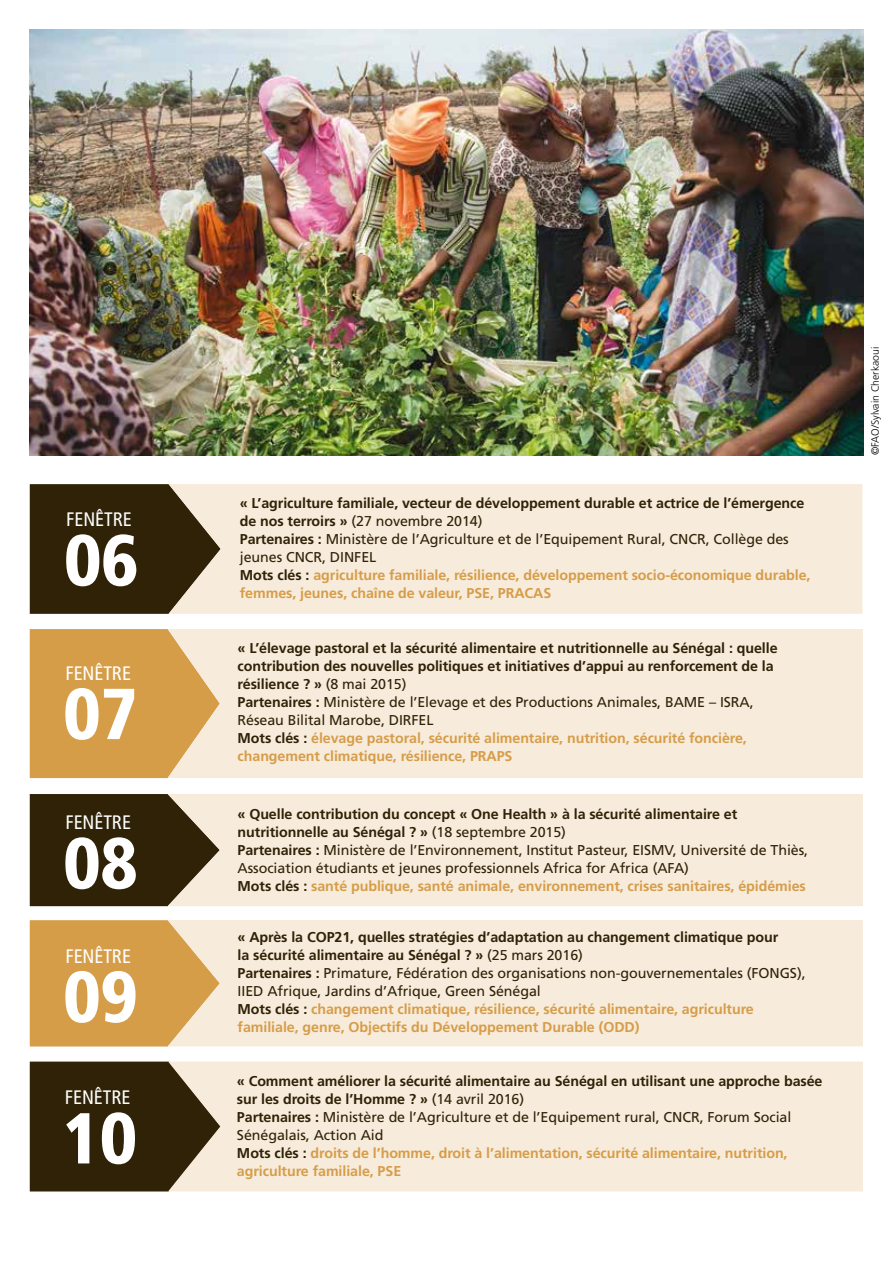
<style>
.page{position:relative;width:893px;height:1263px;background:#fff}
.page>*{position:absolute;margin:0;border:0;box-sizing:border-box;transform-origin:0 0}
.t1{font:900 condensed 72px "Frutiger LT Std";letter-spacing:-.005em;color:#fff}
.t2{font:condensed 19.5px "Frutiger LT Std";letter-spacing:-.005em;color:#fff}
.t3{font:700 14.25px/18px "Frutiger LT Std";letter-spacing:-.005em;color:#2f2207}
.t4{font:14.25px/18px "Frutiger LT Std";letter-spacing:-.005em;color:#2f2207}
.t5{font:300 10.5px "Frutiger LT Std";letter-spacing:-.005em;color:#000}
.s1{font-weight:400}
.s2{color:#d69d49}
.s3{font-weight:700}
.s4{font-weight:700;color:#d69d49}
</style>
<div class="page">
<div style="left:30px;top:484px;width:138px;height:130px;background:#2f2207"></div>
<div style="left:168px;top:484px;width:694px;height:130px;background:#f7ebdb"></div>
<div style="left:30px;top:794px;width:138px;height:112px;background:#2f2207"></div>
<div style="left:168px;top:794px;width:695px;height:112px;background:#f7ebdb"></div>
<div style="left:30px;top:1061px;width:138px;height:130px;background:#2f2207"></div>
<div style="left:168px;top:1061px;width:695px;height:130px;background:#f7ebdb"></div>
<div style="left:30px;top:920px;width:138px;height:126px;background:#d69d49"></div>
<div style="left:168px;top:920px;width:695px;height:126px;background:#f7ebdb"></div>
<div style="left:30px;top:629px;width:138px;height:149px;background:#d69d49"></div>
<div style="left:168px;top:629px;width:695px;height:149px;background:#f7ebdb"></div>
<img style="left:30px;top:30px;width:833px;height:425px">
<h2 class="t2" style="left:66px;top:508px;width:67px">FENÊTRE</h2>
<h1 class="t1" style="left:64px;top:517px;width:76px">06</h1>
<h2 class="t2" style="left:66px;top:662px;width:67px">FENÊTRE</h2>
<h1 class="t1" style="left:63px;top:671px;width:76px">07</h1>
<h2 class="t2" style="left:66px;top:811px;width:67px">FENÊTRE</h2>
<h1 class="t1" style="left:63px;top:820px;width:76px">08</h1>
<h2 class="t2" style="left:66px;top:944px;width:67px">FENÊTRE</h2>
<h1 class="t1" style="left:63px;top:954px;width:76px">09</h1>
<h2 class="t2" style="left:65px;top:1086px;width:67px">FENÊTRE</h2>
<h1 class="t1" style="left:63px;top:1095px;width:76px">10</h1>
<p class="t3" style="left:240px;top:494px;width:572px">« L’agriculture familiale, vecteur de développement durable et actrice de l’émergence de nos terroirs » <span class="s1">(27 novembre 2014)<br></span>Partenaires : <span class="s1">Ministère de l’Agriculture et de l’Equipement Rural, CNCR, Collège des jeunes CNCR, DINFEL<br></span>Mots clés : <span class="s2">agriculture familiale, résilience, développement socio-économique durable, femmes, jeunes, chaîne de valeur, PSE, PRACAS</span></p>
<p class="t3" style="left:238px;top:639px;width:541px">« L’élevage pastoral et la sécurité alimentaire et nutritionnelle au Sénégal : quelle contribution des nouvelles politiques et initiatives d’appui au renforcement de la résilience ? » <span class="s1">(8 mai 2015)<br></span>Partenaires : <span class="s1">Ministère de l’Elevage et des Productions Animales, BAME – ISRA, Réseau Bilital Marobe, DIRFEL<br></span>Mots clés : <span class="s2">élevage pastoral, sécurité alimentaire, nutrition, sécurité foncière, changement climatique, résilience, PRAPS</span></p>
<p class="t4" style="left:238px;top:805px;width:572px"><span class="s3">« Quelle contribution du concept « One Health » à la sécurité alimentaire et nutritionnelle au Sénégal ? »</span> (18 septembre 2015)<br><span class="s3">Partenaires :</span> Ministère de l’Environnement, Institut Pasteur, EISMV, Université de Thiès, Association étudiants et jeunes professionnels Africa for Africa (AFA)<br><span class="s3">Mots clés :</span> <span class="s4">santé publique, santé animale, environnement, crises sanitaires, épidémies</span></p>
<p class="t3" style="left:238px;top:928px;width:570px">« Après la COP21, quelles stratégies d’adaptation au changement climatique pour<br>la sécurité alimentaire au Sénégal ? » <span class="s1">(25 mars 2016)<br></span>Partenaires : <span class="s1">Primature, Fédération des organisations non-gouvernementales (FONGS), IIED Afrique, Jardins d’Afrique, Green Sénégal<br></span>Mots clés : <span class="s2">changement climatique, résilience, sécurité alimentaire, agriculture familiale, genre, Objectifs du Développement Durable (ODD)</span></p>
<p class="t3" style="left:237px;top:1072px;width:587px">« Comment améliorer la sécurité alimentaire au Sénégal en utilisant une approche basée sur les droits de l’Homme ? » <span class="s1">(14 avril 2016)<br></span>Partenaires : <span class="s1">Ministère de l’Agriculture et de l’Equipement rural, CNCR, Forum Social Sénégalais, Action Aid<br></span>Mots clés : <span class="s2">droits de l’homme, droit à l’alimentation, sécurité alimentaire, nutrition, agriculture familiale, PSE</span></p>
<p class="t5" style="left:869px;top:455px;width:110px;rotate:-90deg">©FAO/Sylvain Cherkaoui</p>
</div>
